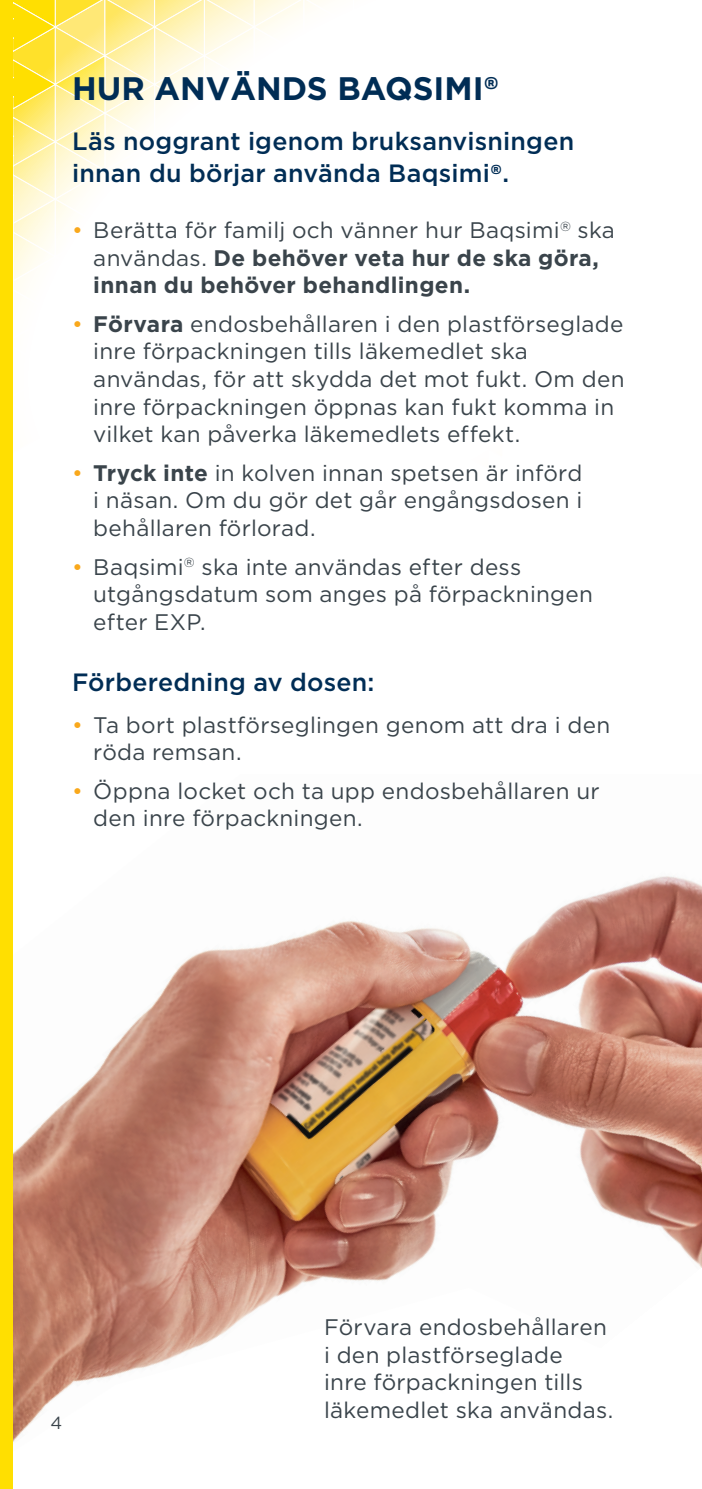
<style>
.page{position:relative;width:702px;height:1489px;background:#fff}
.page>*{position:absolute;margin:0;border:0;box-sizing:border-box;transform-origin:0 0}
.t1{font:700 32.5px "Gotham HTF";color:#002d55}
.t2{font:500 25px/32.5px "Gotham HTF";letter-spacing:.01em;color:#002d55}
.t3{font:22.5px/27.5px "Gotham HTF";letter-spacing:.01em;color:#3a444b}
.t4{font:700 22.5px/27.5px "Gotham HTF";letter-spacing:.015em;color:#3a444b}
.t5{font:17.5px "Gotham HTF";color:#3a444b}
.s1{font-weight:400;color:#f9a81b}
.s2{font-weight:400}
.s3{color:#f9a81b}
.s4{font-weight:700}
</style>
<div class="page">
<img style="left:12px;top:774px;width:690px;height:685px">
<svg style="left:12px;top:0;width:310px;height:470px"></svg>
<div style="left:0;top:0;width:12px;height:1488px;background:#ffdf01"></div>
<h1 class="t1" style="left:72px;top:69px;width:428px">HUR ANVÄNDS BAQSIMI<sup>®</sup></h1>
<p class="t2" style="left:72px;top:124px;width:503px">Läs noggrant igenom bruksanvisningen innan du börjar använda Baqsimi<sup>®</sup>.</p>
<p class="t4" style="left:93px;top:216px;width:523px;text-indent:-21px"><span class="s1">•</span> <span class="s2">Berätta för familj och vänner hur Baqsimi</span><sup>®</sup> <span class="s2">ska användas.</span> De behöver veta hur de ska göra, innan du behöver behandlingen.</p>
<p class="t3" style="left:93px;top:310px;width:532px;text-indent:-21px"><span class="s3">•</span> <span class="s4">Förvara</span> endosbehållaren i den plastförseglade inre förpackningen tills läkemedlet ska användas, för att skydda det mot fukt. Om den inre förpackningen öppnas kan fukt komma in vilket kan påverka läkemedlets effekt.</p>
<p class="t3" style="left:93px;top:458px;width:490px;text-align:justify;text-indent:-21px"><span class="s3">•</span> <span class="s4">Tryck inte</span> in kolven innan spetsen är införd i näsan. Om du gör det går engångsdosen i behållaren förlorad.</p>
<p class="t3" style="left:93px;top:552px;width:501px;text-indent:-21px"><span class="s3">•</span> Baqsimi<sup>®</sup> ska inte användas efter dess utgångsdatum som anges på förpackningen efter EXP.</p>
<p class="t2" style="left:72px;top:665px;width:304px">Förberedning av dosen:</p>
<p class="t3" style="left:93px;top:710px;width:518px;text-indent:-21px"><span class="s3">•</span> Ta bort plastförseglingen genom att dra i den röda remsan.</p>
<p class="t3" style="left:93px;top:776px;width:508px;text-indent:-21px"><span class="s3">•</span> Öppna locket och ta upp endosbehållaren ur den inre förpackningen.</p>
<p class="t5" style="left:50px;top:1412px;width:13px">4</p>
<p class="t3" style="left:324px;top:1312px;width:291px">Förvara endosbehållaren i den plastförseglade<br>inre förpackningen tills läkemedlet ska användas.</p>
</div>
